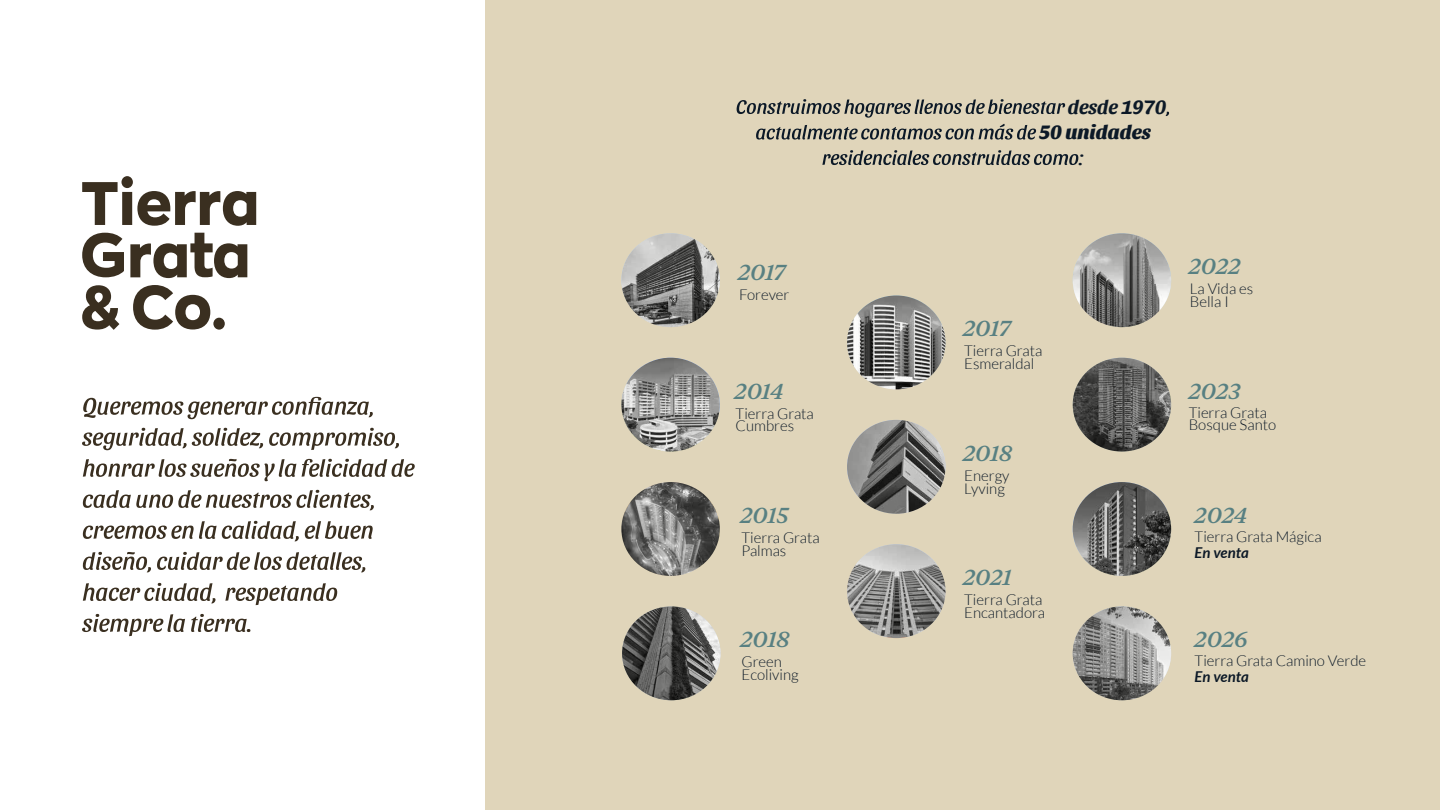
<style>
.page{position:relative;width:1440px;height:810px;background:#fff}
.page>*{position:absolute;margin:0;border:0;box-sizing:border-box;transform-origin:0 0}
.t1{font:italic 600 21.67px "Gestura Text TRIAL";color:#588082;scale:1.05 1}
.t2{font:italic 800 19.95px "Sansita";color:#0c1927}
.t3{font:italic 700 19.95px "Sansita";color:#0c1927}
.t4{font:italic 19.95px "Sansita";color:#0c1927}
.t5{font:300 14.92px/12.7px "Lato";color:#0c1927}
.t6{font:italic 700 14.92px "Lato";color:#0c1927}
</style>
<div class="page">
<div style="left:485px;top:0;width:955px;height:810px;background:#e0d5ba"></div>
<svg style="left:82px;top:176px;width:174px;height:50px"></svg>
<svg style="left:82px;top:233px;width:42px;height:44px"></svg>
<svg style="left:130px;top:233px;width:117px;height:45px"></svg>
<svg style="left:82px;top:285px;width:37px;height:45px"></svg>
<svg style="left:133px;top:285px;width:77px;height:45px"></svg>
<div style="left:213px;top:318px;width:12px;height:12px;background:#3a2f20;border-radius:50%"></div>
<svg style="left:83px;top:397px;width:290px;height:22px"></svg>
<svg style="left:82px;top:428px;width:317px;height:22px"></svg>
<svg style="left:83px;top:459px;width:332px;height:22px"></svg>
<svg style="left:83px;top:490px;width:291px;height:20px"></svg>
<svg style="left:83px;top:521px;width:290px;height:20px"></svg>
<svg style="left:83px;top:552px;width:282px;height:20px"></svg>
<svg style="left:83px;top:583px;width:254px;height:22px"></svg>
<svg style="left:82px;top:614px;width:168px;height:22px"></svg>
<svg style="left:737px;top:99px;width:328px;height:19px"></svg>
<svg style="left:756px;top:124px;width:280px;height:16px"></svg>
<svg style="left:822px;top:150px;width:256px;height:15px"></svg>
<svg style="left:621px;top:233px;width:99px;height:94px"></svg>
<svg style="left:621px;top:358px;width:99px;height:94px"></svg>
<svg style="left:621px;top:482px;width:99px;height:94px"></svg>
<svg style="left:1073px;top:233px;width:98px;height:94px"></svg>
<svg style="left:1073px;top:358px;width:98px;height:94px"></svg>
<svg style="left:1073px;top:482px;width:98px;height:94px"></svg>
<svg style="left:1073px;top:606px;width:98px;height:94px"></svg>
<svg style="left:622px;top:606px;width:99px;height:94px"></svg>
<svg style="left:847px;top:420px;width:99px;height:94px"></svg>
<svg style="left:847px;top:544px;width:99px;height:94px"></svg>
<svg style="left:847px;top:296px;width:99px;height:93px"></svg>
<h2 class="t3" style="left:1068px;top:95px;width:100px">desde 1970</h2>
<h2 class="t2" style="left:1039px;top:120px;width:113px">50 unidades</h2>
<h2 class="t4" style="left:1079px;top:146px;width:7px">:</h2>
<h1 class="t1" style="left:738px;top:260px;width:47px">2017</h1>
<h1 class="t1" style="left:1189px;top:254px;width:51px">2022</h1>
<p class="t5" style="left:739px;top:288px;width:52px">Forever</p>
<p class="t5" style="left:1190px;top:283px;width:65px">La Vida es<br>Bella I</p>
<h1 class="t1" style="left:963px;top:317px;width:47px">2017</h1>
<p class="t5" style="left:964px;top:345px;width:80px">Tierra Grata<br>Esmeraldal</p>
<h1 class="t1" style="left:734px;top:379px;width:48px">2014</h1>
<h1 class="t1" style="left:1189px;top:379px;width:51px">2023</h1>
<p class="t5" style="left:736px;top:407px;width:80px">Tierra Grata<br>Cumbres</p>
<p class="t5" style="left:1189px;top:406px;width:89px">Tierra Grata<br>Bosque Santo</p>
<h1 class="t1" style="left:963px;top:441px;width:48px">2018</h1>
<p class="t5" style="left:964px;top:469px;width:47px">Energy<br>Lyving</p>
<h1 class="t1" style="left:740px;top:503px;width:47px">2015</h1>
<h1 class="t1" style="left:1195px;top:503px;width:51px">2024</h1>
<p class="t5" style="left:742px;top:531px;width:80px">Tierra Grata<br>Palmas</p>
<p class="t5" style="left:1195px;top:530px;width:129px">Tierra Grata Mágica</p>
<p class="t6" style="left:1195px;top:544px;width:56px">En venta</p>
<h1 class="t1" style="left:963px;top:565px;width:48px">2021</h1>
<p class="t5" style="left:964px;top:594px;width:82px">Tierra Grata<br>Encantadora</p>
<h1 class="t1" style="left:740px;top:628px;width:48px">2018</h1>
<h1 class="t1" style="left:1195px;top:628px;width:52px">2026</h1>
<p class="t5" style="left:742px;top:656px;width:59px">Green<br>Ecoliving</p>
<p class="t5" style="left:1195px;top:655px;width:173px">Tierra Grata Camino Verde</p>
<p class="t6" style="left:1195px;top:668px;width:56px">En venta</p>
</div>
